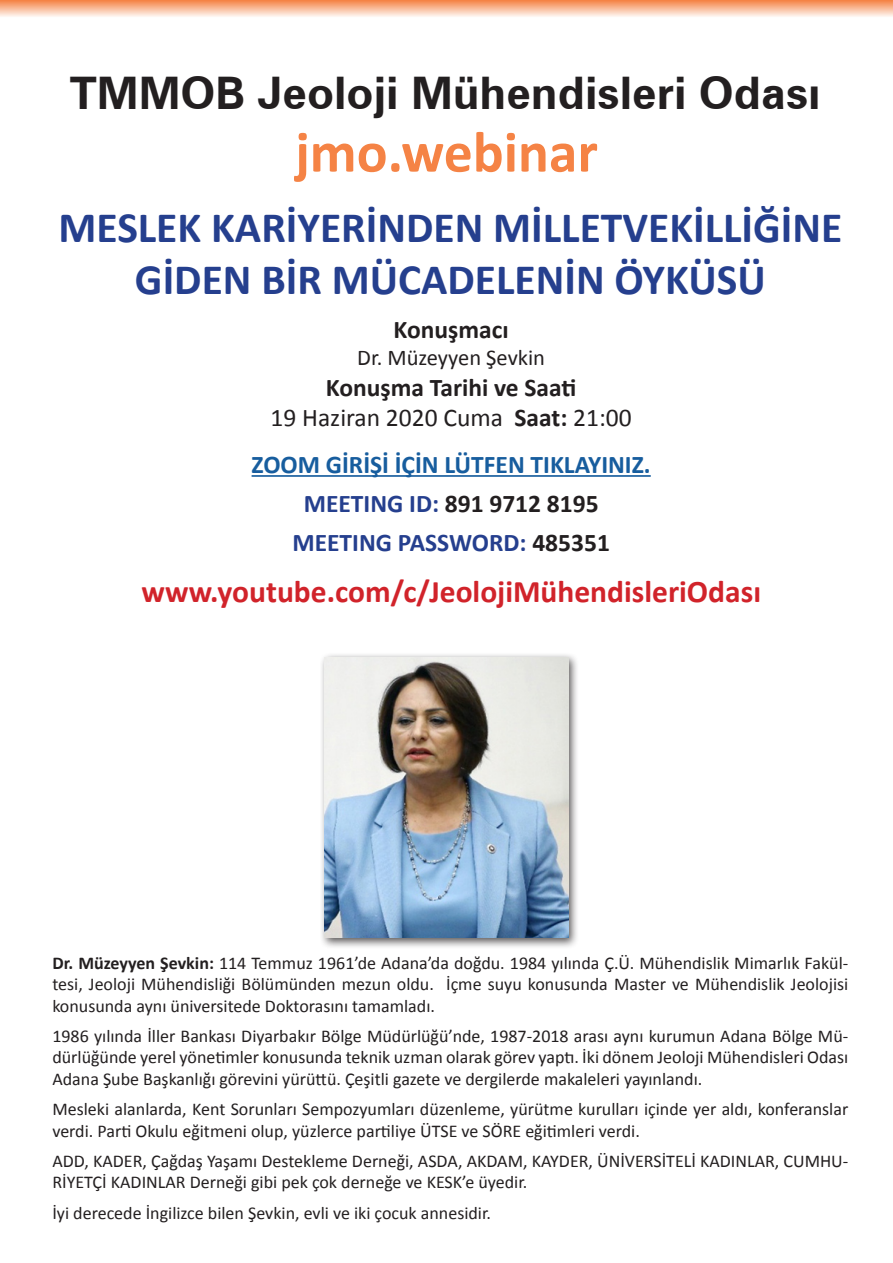
<style>
.page{position:relative;width:893px;height:1263px;background:#fff}
.page>*{position:absolute;margin:0;border:0;box-sizing:border-box;transform-origin:0 0}
.t1{font:700 58.2px "Calibri";color:#f58345}
.t2{font:700 44.85px "Zurich BT";color:#231f20}
._01_baslik{font:700 43.5px/52.2px "Calibri";color:#253f8e;text-align:center}
.t3{font:700 31.5px "Calibri";color:#d1232a}
.t4{font:700 25.5px "Calibri";color:#231f20}
.t5{font:700 25.5px "Calibri";color:#175d9e}
.t6{font:25.5px "Calibri";color:#231f20}
.t7{font:700 25.5px "Calibri";color:#253f8e}
.t8{font:22.5px "Calibri";color:#231f20}
.t9{font:18px/21.6px "Calibri";color:#231f20;text-align:justify}
.s1{font-weight:700}
.s2{color:#253f8e}
.s3{color:#231f20}
</style>
<div class="page">
<svg style="left:0;top:0;width:893px;height:17px;background:#f9bc9a"></svg>
<div style="left:320px;top:652px;width:259px;height:297px;background:#231f20;opacity:.75"></div>
<img style="left:325px;top:657px;width:243px;height:281px">
<hr style="left:252px;top:475px;width:399px;height:2px;background:#175d9e">
<p class="t2" style="left:70px;top:66px;width:752px">TMMOB Jeoloji Mühendisleri Odası</p>
<p class="t1" style="left:295px;top:115px;width:304px">jmo.webinar</p>
<p class="_01_baslik" style="left:59px;top:201px;width:785px">MESLEK KARİYERİNDEN MİLLETVEKİLLİĞİNE<br>GİDEN BİR MÜCADELENİN ÖYKÜSÜ</p>
<p class="t4" style="left:394px;top:313px;width:117px">Konuşmacı</p>
<p class="t8" style="left:357px;top:343px;width:189px">Dr. Müzeyyen Şevkin</p>
<p class="t4" style="left:326px;top:371px;width:252px">Konuşma Tarihi ve Saati</p>
<p class="t6" style="left:271px;top:402px;width:363px">19 Haziran 2020 Cuma <span class="s1">Saat:</span> 21:00</p>
<p class="t5" style="left:252px;top:448px;width:401px">ZOOM GİRİŞİ İÇİN LÜTFEN TIKLAYINIZ.</p>
<p class="t4" style="left:304px;top:487px;width:296px"><span class="s2">MEETING ID:</span> 891 9712 8195</p>
<p class="t7" style="left:292px;top:526px;width:319px">MEETING PASSWORD: <span class="s3">485351</span></p>
<p class="t3" style="left:141px;top:571px;width:621px">www.youtube.com/c/JeolojiMühendisleriOdası</p>
<p class="t9" style="left:52px;top:952px;width:797px"><span class="s1">Dr. Müzeyyen Şevkin:</span> 114 Temmuz 1961’de Adana’da doğdu. 1984 yılında Ç.Ü. Mühendislik Mimarlık Fakül&shy;tesi, Jeoloji Mühendisliği Bölümünden mezun oldu. İçme suyu konusunda Master ve Mühendislik Jeolojisi konusunda aynı üniversitede Doktorasını tamamladı.</p>
<p class="t9" style="left:52px;top:1025px;width:797px">1986 yılında İller Bankası Diyarbakır Bölge Müdürlüğü’nde, 1987-2018 arası aynı kurumun Adana Bölge Mü&shy;dürlüğünde yerel yönetimler konusunda teknik uzman olarak görev yaptı. İki dönem Jeoloji Mühendisleri Odası Adana Şube Başkanlığı görevini yürüttü. Çeşitli gazete ve dergilerde makaleleri yayınlandı.</p>
<p class="t9" style="left:52px;top:1098px;width:797px">Mesleki alanlarda, Kent Sorunları Sempozyumları düzenleme, yürütme kurulları içinde yer aldı, konferanslar verdi. Parti Okulu eğitmeni olup, yüzlerce partiliye ÜTSE ve SÖRE eğitimleri verdi.</p>
<p class="t9" style="left:52px;top:1150px;width:797px">ADD, KADER, Çağdaş Yaşamı Destekleme Derneği, ASDA, AKDAM, KAYDER, ÜNİVERSİTELİ KADINLAR, CUMHU-<br>RİYETÇİ KADINLAR Derneği gibi pek çok derneğe ve KESK’e üyedir.</p>
<p class="t9" style="left:52px;top:1202px;width:440px">İyi derecede İngilizce bilen Şevkin, evli ve iki çocuk annesidir.</p>
</div>
